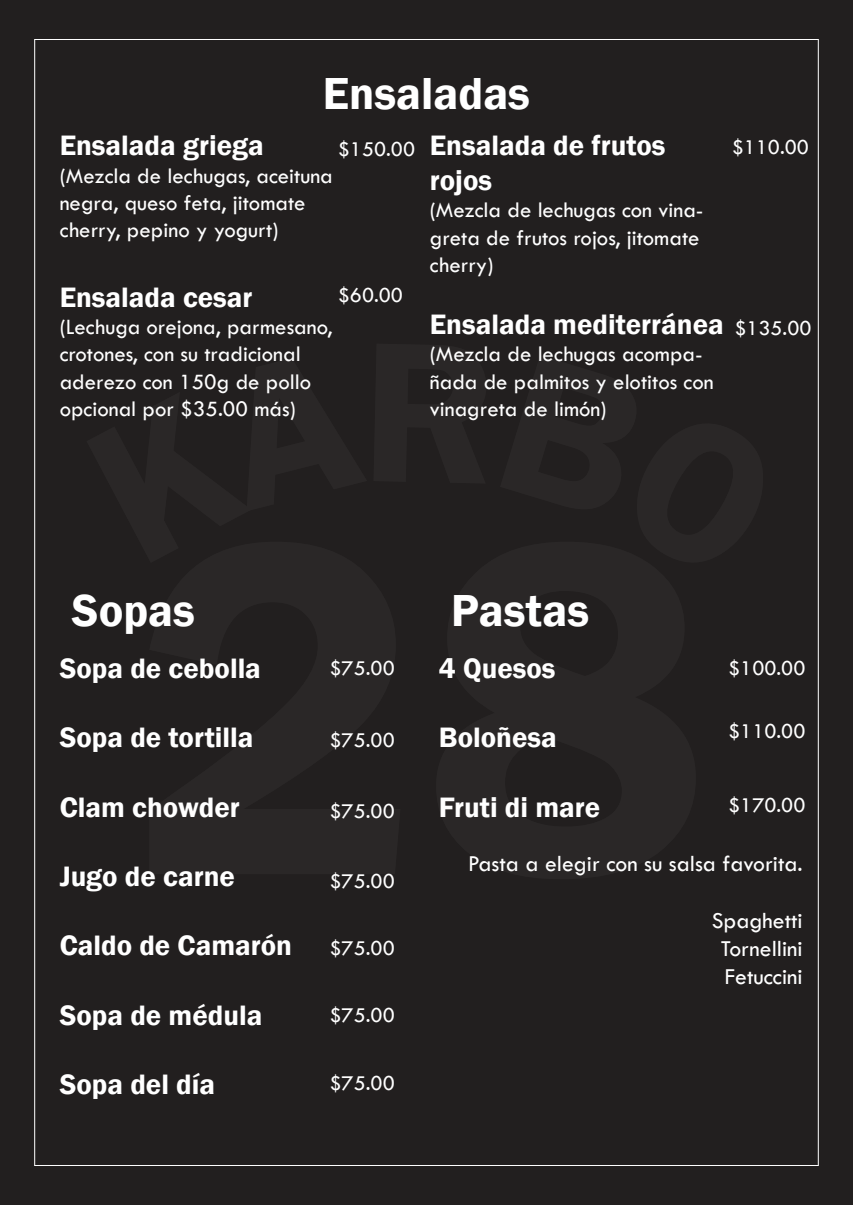
<style>
.page{position:relative;width:853px;height:1205px;background:#221f1f}
.page>*{position:absolute;margin:0;border:0;box-sizing:border-box;transform-origin:0 0}
.t1{font:600 46.11px "Franklin Gothic";color:#fff}
.t2{font:600 28.88px/34.6px "Franklin Gothic";color:#fff}
.t3{font:23.62px/28.3px "Tw Cen";color:#fff;text-align:center}
.t4{font:22.75px/27.3px "Tw Cen";color:#fff}
.t5{font:21.88px "Tw Cen";color:#fff}
</style>
<div class="page">
<h1 class="t1" style="left:323px;top:74px;width:209px">Ensaladas</h1>
<p class="t2" style="left:60px;top:130px;width:206px">Ensalada griega</p>
<p class="t4" style="left:60px;top:163px;width:275px">(Mezcla de lechugas, aceituna negra, queso feta, jitomate cherry, pepino y yogurt)</p>
<p class="t5" style="left:338px;top:139px;width:79px">$150.00</p>
<p class="t5" style="left:338px;top:285px;width:67px">$60.00</p>
<p class="t2" style="left:60px;top:281px;width:194px">Ensalada cesar</p>
<p class="t4" style="left:60px;top:314px;width:274px">(Lechuga orejona, parmesano, crotones, con su tradicional aderezo con 150g de pollo opcional por $35.00 más)</p>
<p class="t2" style="left:430px;top:130px;width:237px">Ensalada de frutos rojos</p>
<p class="t4" style="left:430px;top:197px;width:275px">(Mezcla de lechugas con vina&shy;greta de frutos rojos, jitomate cherry)</p>
<p class="t2" style="left:430px;top:308px;width:295px">Ensalada mediterránea</p>
<p class="t4" style="left:430px;top:341px;width:285px">(Mezcla de lechugas acompa&shy;ñada de palmitos y elotitos con vinagreta de limón)</p>
<p class="t5" style="left:731px;top:138px;width:79px">$110.00</p>
<p class="t5" style="left:734px;top:318px;width:79px">$135.00</p>
<h1 class="t1" style="left:72px;top:591px;width:125px">Sopas</h1>
<h1 class="t1" style="left:451px;top:591px;width:139px">Pastas</h1>
<p class="t2" style="left:60px;top:652px;width:203px">Sopa de cebolla</p>
<p class="t2" style="left:439px;top:652px;width:118px">4 Quesos</p>
<p class="t5" style="left:329px;top:658px;width:67px">$75.00</p>
<p class="t2" style="left:60px;top:722px;width:195px">Sopa de tortilla</p>
<p class="t5" style="left:329px;top:730px;width:67px">$75.00</p>
<p class="t2" style="left:439px;top:722px;width:119px">Boloñesa</p>
<p class="t5" style="left:728px;top:658px;width:79px">$100.00</p>
<p class="t5" style="left:728px;top:722px;width:79px">$110.00</p>
<p class="t2" style="left:60px;top:791px;width:182px">Clam chowder</p>
<p class="t5" style="left:329px;top:802px;width:67px">$75.00</p>
<p class="t2" style="left:60px;top:860px;width:177px">Jugo de carne</p>
<p class="t5" style="left:329px;top:871px;width:67px">$75.00</p>
<p class="t2" style="left:60px;top:930px;width:234px">Caldo de Camarón</p>
<p class="t5" style="left:329px;top:938px;width:67px">$75.00</p>
<p class="t5" style="left:728px;top:796px;width:79px">$170.00</p>
<p class="t2" style="left:439px;top:791px;width:163px">Fruti di mare</p>
<p class="t3" style="left:468px;top:850px;width:336px">Pasta a elegir con su salsa favorita.</p>
<p class="t3" style="left:711px;top:907px;width:93px">Spaghetti<br>Tornellini<br>Fetuccini</p>
<p class="t2" style="left:60px;top:999px;width:204px">Sopa de médula</p>
<p class="t5" style="left:329px;top:1006px;width:67px">$75.00</p>
<p class="t2" style="left:60px;top:1068px;width:157px">Sopa del día</p>
<p class="t5" style="left:329px;top:1073px;width:67px">$75.00</p>
</div>
